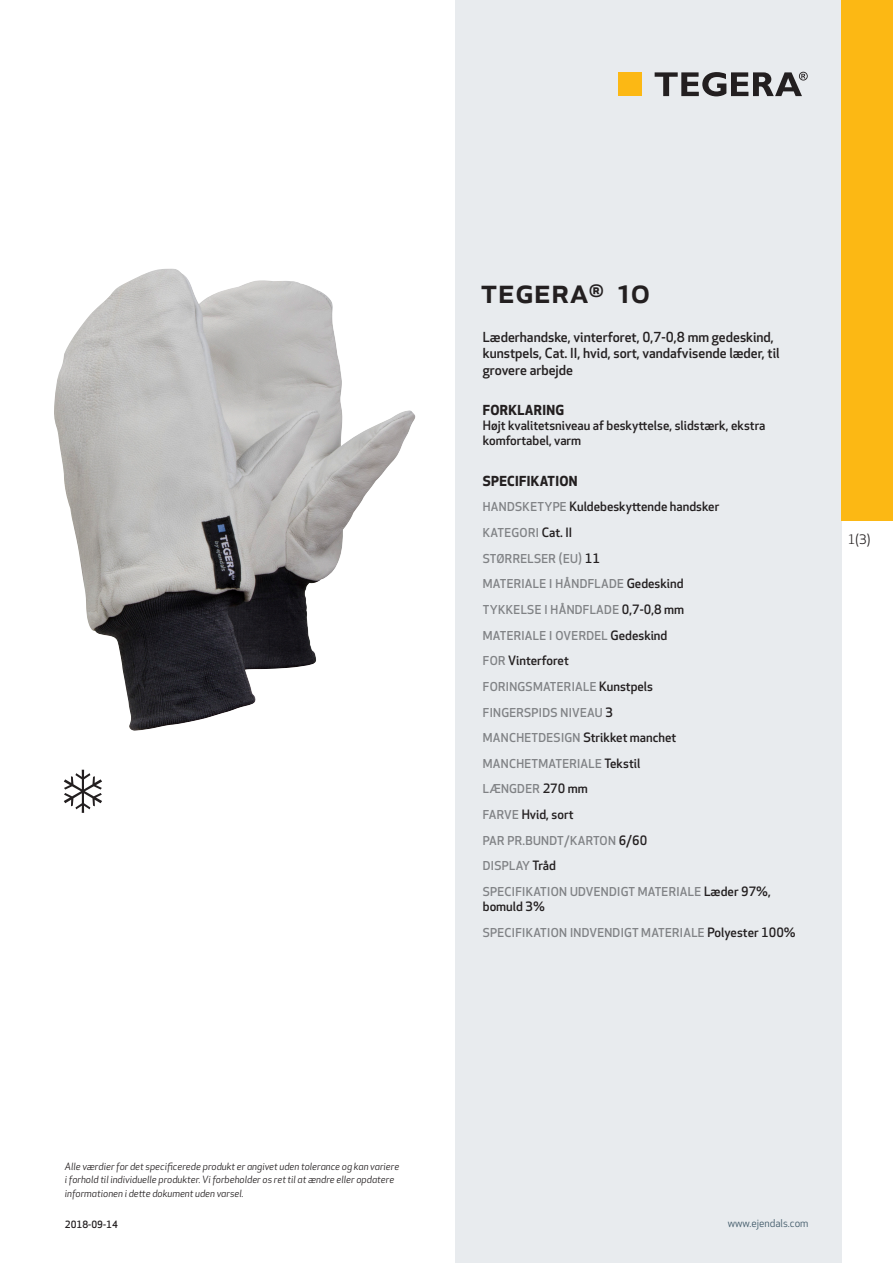
<style>
.page{position:relative;width:893px;height:1263px;background:#fff}
.page>*{position:absolute;margin:0;border:0;box-sizing:border-box;transform-origin:0 0}
.prodname{font:500 34.5px "Apex New";color:#231f20}
.Funktion_body{font:500 13.5px/16.5px "Apex New";color:#231f20}
.Funktion_body-2{font:700 13.5px "Apex New";letter-spacing:.025em;color:#231f20}
.t1{font:12.75px "Apex New";color:#231f20}
.Funktion_body-3{font:500 12.6px/15px "Apex New";color:#231f20}
.Funktion_body-4{font:500 12px "Apex New";letter-spacing:.025em;color:#808285}
.t2{font:10.5px "Apex New";color:#405968}
.t3{font:italic 9.75px/13.5px "Apex New";color:#231f20}
.Sidfot_datum{font:500 9.75px "Apex New";color:#231f20}
.s1{font-size:12px;color:#808285}
.s2{font-size:12.6px;color:#231f20}
</style>
<div class="page">
<div style="left:455px;top:0;width:387px;height:1263px;background:#e8ebee"></div>
<div style="left:842px;top:0;width:51px;height:520px;background:#fcb814"></div>
<img style="left:54px;top:269px;width:362px;height:462px">
<div style="left:618px;top:72px;width:24px;height:24px;background:#fcb814"></div>
<svg style="left:655px;top:72px;width:153px;height:24px"></svg>
<svg style="left:64px;top:770px;width:38px;height:43px"></svg>
<p class="prodname" style="left:480px;top:267px;width:171px">TEGERA<sup>®</sup> 10</p>
<p class="Funktion_body" style="left:483px;top:328px;width:298px">Læderhandske, vinterforet, 0,7-0,8 mm gedeskind, kunstpels, Cat. II, hvid, sort, vandafvisende læder, til grovere arbejde</p>
<p class="Funktion_body-2" style="left:483px;top:400px;width:83px">FORKLARING</p>
<p class="Funktion_body-3" style="left:483px;top:418px;width:284px">Højt kvalitetsniveau af beskyttelse, slidstærk, ekstra komfortabel, varm</p>
<p class="Funktion_body-2" style="left:483px;top:471px;width:96px">SPECIFIKATION</p>
<p class="Funktion_body-3" style="left:483px;top:499px;width:238px"><span class="s1">HANDSKETYPE</span> Kuldebeskyttende handsker</p>
<p class="Funktion_body-4" style="left:483px;top:525px;width:91px">KATEGORI <span class="s2">Cat. II</span></p>
<p class="Funktion_body-4" style="left:483px;top:550px;width:119px">STØRRELSER (EU) <span class="s2">11</span></p>
<p class="Funktion_body-4" style="left:483px;top:576px;width:202px">MATERIALE I HÅNDFLADE <span class="s2">Gedeskind</span></p>
<p class="Funktion_body-4" style="left:483px;top:602px;width:203px">TYKKELSE I HÅNDFLADE <span class="s2">0,7-0,8 mm</span></p>
<p class="Funktion_body-4" style="left:483px;top:627px;width:186px">MATERIALE I OVERDEL <span class="s2">Gedeskind</span></p>
<p class="Funktion_body-3" style="left:483px;top:653px;width:87px"><span class="s1">FOR</span> Vinterforet</p>
<p class="Funktion_body-4" style="left:483px;top:678px;width:172px">FORINGSMATERIALE <span class="s2">Kunstpels</span></p>
<p class="Funktion_body-4" style="left:483px;top:704px;width:132px">FINGERSPIDS NIVEAU <span class="s2">3</span></p>
<p class="Funktion_body-3" style="left:483px;top:730px;width:195px"><span class="s1">MANCHETDESIGN</span> Strikket manchet</p>
<p class="Funktion_body-4" style="left:483px;top:755px;width:159px">MANCHETMATERIALE <span class="s2">Tekstil</span></p>
<p class="Funktion_body-4" style="left:483px;top:781px;width:107px">LÆNGDER <span class="s2">270 mm</span></p>
<p class="Funktion_body-3" style="left:483px;top:807px;width:92px"><span class="s1">FARVE</span> Hvid, sort</p>
<p class="Funktion_body-4" style="left:483px;top:832px;width:166px">PAR PR.BUNDT/KARTON <span class="s2">6/60</span></p>
<p class="Funktion_body-4" style="left:483px;top:858px;width:75px">DISPLAY <span class="s2">Tråd</span></p>
<p class="Funktion_body-4" style="left:483px;top:883px;width:289px">SPECIFIKATION UDVENDIGT MATERIALE <span class="s2">Læder 97%,</span></p>
<p class="Funktion_body-3" style="left:483px;top:899px;width:64px">bomuld 3%</p>
<p class="Funktion_body-4" style="left:483px;top:924px;width:314px">SPECIFIKATION INDVENDIGT MATERIALE <span class="s2">Polyester 100%</span></p>
<p class="t1" style="left:848px;top:531px;width:24px">1(3)</p>
<p class="t3" style="left:65px;top:1159px;width:336px">Alle værdier for det specificerede produkt er angivet uden tolerance og kan variere i forhold til individuelle produkter. Vi forbeholder os ret til at ændre eller opdatere informationen i dette dokument uden varsel.</p>
<p class="Sidfot_datum" style="left:65px;top:1218px;width:54px">2018-09-14</p>
<p class="t2" style="left:728px;top:1217px;width:82px">www.ejendals.com</p>
</div>
